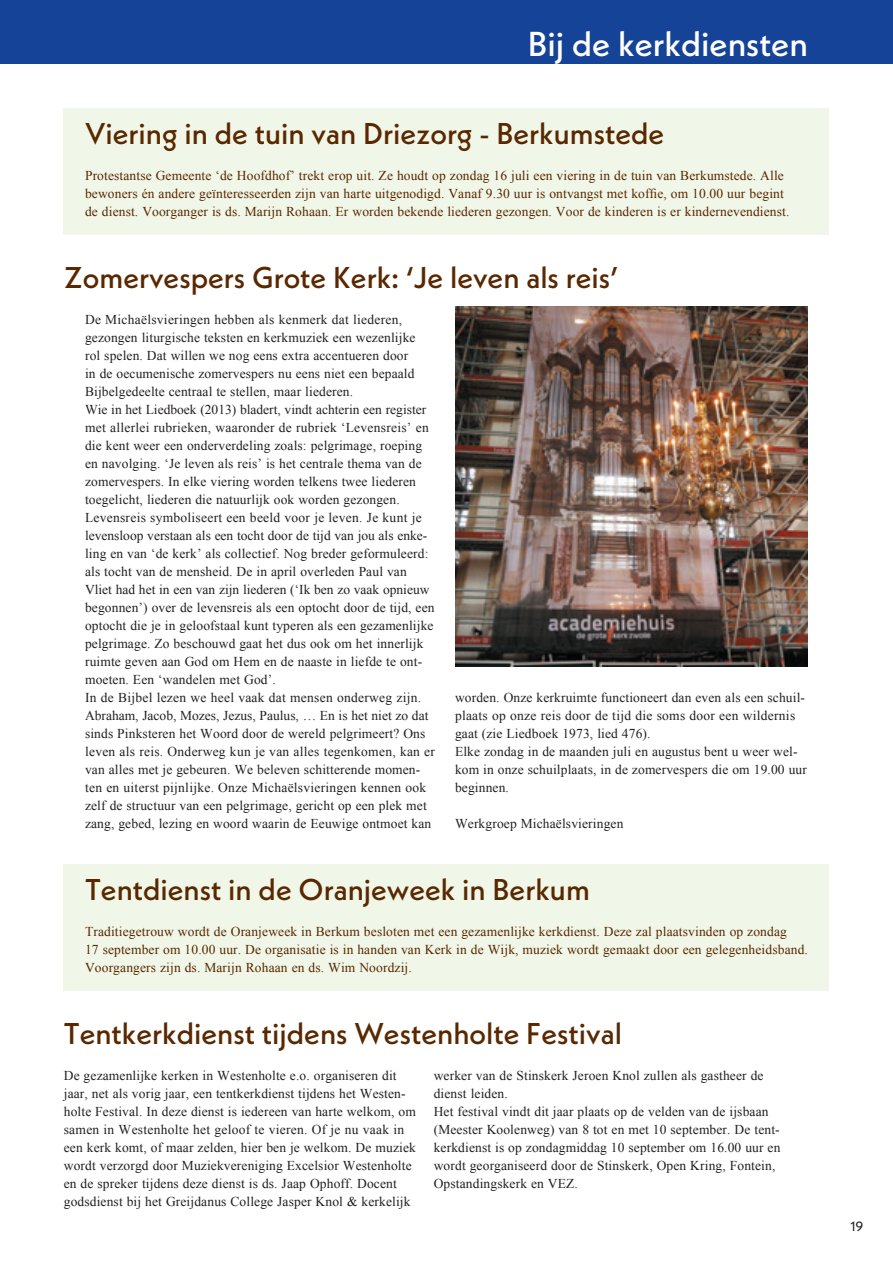
<style>
.page{position:relative;width:893px;height:1263px;background:#fff}
.page>*{position:absolute;margin:0;border:0;box-sizing:border-box;transform-origin:0 0}
.t1{font:500 34.5px "Neue Kabel";color:#fff}
.t2{font:500 30px "Neue Kabel";color:#592800}
.t3{font:13.5px/18px "Times New Roman";letter-spacing:.01em;color:#231f20}
.t4{font:13.5px/18px "Times New Roman";letter-spacing:.01em;color:#592800}
.t5{font:13.5px "Neue Kabel";color:#231f20}
</style>
<div class="page">
<div style="left:0;top:0;width:893px;height:64px;background:#154398"></div>
<img style="left:455px;top:306px;width:353px;height:360px">
<div style="left:64px;top:108px;width:765px;height:126px;background:#f0f7e8"></div>
<div style="left:64px;top:864px;width:765px;height:126px;background:#f0f7e8"></div>
<h1 class="t1" style="left:528px;top:22px;width:282px">Bij de kerkdiensten</h1>
<h2 class="t2" style="left:85px;top:114px;width:581px">Viering in de tuin van Driezorg - Berkumstede</h2>
<p class="t4" style="left:85px;top:166px;width:706px">Protestantse Gemeente ‘de Hoofdhof’ trekt erop uit. Ze houdt op zondag 16 juli een viering in de tuin van Berkumstede. Alle bewoners én andere geïnteresseerden zijn van harte uitgenodigd. Vanaf 9.30 uur is ontvangst met koffie, om 10.00 uur begint de dienst. Voorganger is ds. Marijn Rohaan. Er worden bekende liederen gezongen. Voor de kinderen is er kindernevendienst.</p>
<h2 class="t2" style="left:64px;top:258px;width:556px">Zomervespers Grote Kerk: ‘Je leven als reis’</h2>
<p class="t3" style="left:85px;top:310px;width:351px">De Michaëlsvieringen hebben als kenmerk dat liederen, gezongen liturgische teksten en kerkmuziek een wezenlijke<br>rol spelen. Dat willen we nog eens extra accentueren door<br>in de oecumenische zomervespers nu eens niet een bepaald Bijbelgedeelte centraal te stellen, maar liederen.<br>Wie in het Liedboek (2013) bladert, vindt achterin een register met allerlei rubrieken, waaronder de rubriek ‘Levensreis’ en die kent weer een onderverdeling zoals: pelgrimage, roeping en navolging. ‘Je leven als reis’ is het centrale thema van de zomervespers. In elke viering worden telkens twee liederen toegelicht, liederen die natuurlijk ook worden gezongen.<br>Levensreis symboliseert een beeld voor je leven. Je kunt je levensloop verstaan als een tocht door de tijd van jou als enke&shy;ling en van ‘de kerk’ als collectief. Nog breder geformuleerd: als tocht van de mensheid. De in april overleden Paul van Vliet had het in een van zijn liederen (‘Ik ben zo vaak opnieuw begonnen’) over de levensreis als een optocht door de tijd, een optocht die je in geloofstaal kunt typeren als een gezamenlijke pelgrimage. Zo beschouwd gaat het dus ook om het innerlijk ruimte geven aan God om Hem en de naaste in liefde te ont&shy;moeten. Een ‘wandelen met God’.<br>In de Bijbel lezen we heel vaak dat mensen onderweg zijn.<br>Abraham, Jacob, Mozes, Jezus, Paulus, … En is het niet zo dat sinds Pinksteren het Woord door de wereld pelgrimeert? Ons leven als reis. Onderweg kun je van alles tegenkomen, kan er van alles met je gebeuren. We beleven schitterende momen&shy;ten en uiterst pijnlijke. Onze Michaëlsvieringen kennen ook zelf de structuur van een pelgrimage, gericht op een plek met zang, gebed, lezing en woord waarin de Eeuwige ontmoet kan</p>
<p class="t3" style="left:455px;top:688px;width:353px">worden. Onze kerkruimte functioneert dan even als een schuil&shy;plaats op onze reis door de tijd die soms door een wildernis gaat (zie Liedboek 1973, lied 476).<br>Elke zondag in de maanden juli en augustus bent u weer wel&shy;kom in onze schuilplaats, in de zomervespers die om 19.00 uur beginnen.</p>
<p class="t3" style="left:455px;top:814px;width:170px">Werkgroep Michaëlsvieringen</p>
<h2 class="t2" style="left:85px;top:870px;width:506px">Tentdienst in de Oranjeweek in Berkum</h2>
<p class="t4" style="left:85px;top:922px;width:724px">Traditiegetrouw wordt de Oranjeweek in Berkum besloten met een gezamenlijke kerkdienst. Deze zal plaatsvinden op zondag<br>17 september om 10.00 uur. De organisatie is in handen van Kerk in de Wijk, muziek wordt gemaakt door een gelegenheidsband.<br>Voorgangers zijn ds. Marijn Rohaan en ds. Wim Noordzij.</p>
<h2 class="t2" style="left:64px;top:1014px;width:560px">Tentkerkdienst tijdens Westenholte Festival</h2>
<p class="t3" style="left:64px;top:1066px;width:354px">De gezamenlijke kerken in Westenholte e.o. organiseren dit jaar, net als vorig jaar, een tentkerkdienst tijdens het Westen&shy;holte Festival. In deze dienst is iedereen van harte welkom, om samen in Westenholte het geloof te vieren. Of je nu vaak in een kerk komt, of maar zelden, hier ben je welkom. De muziek wordt verzorgd door Muziekvereniging Excelsior Westenholte en de spreker tijdens deze dienst is ds. Jaap Ophoff. Docent godsdienst bij het Greijdanus College Jasper Knol &amp; kerkelijk</p>
<p class="t3" style="left:434px;top:1066px;width:348px">werker van de Stinskerk Jeroen Knol zullen als gastheer de dienst leiden.<br>Het festival vindt dit jaar plaats op de velden van de ijsbaan (Meester Koolenweg) van 8 tot en met 10 september. De tent&shy;kerkdienst is op zondagmiddag 10 september om 16.00 uur en wordt georganiseerd door de Stinskerk, Open Kring, Fontein, Opstandingskerk en VEZ.</p>
<p class="t5" style="left:850px;top:1217px;width:14px">19</p>
</div>
